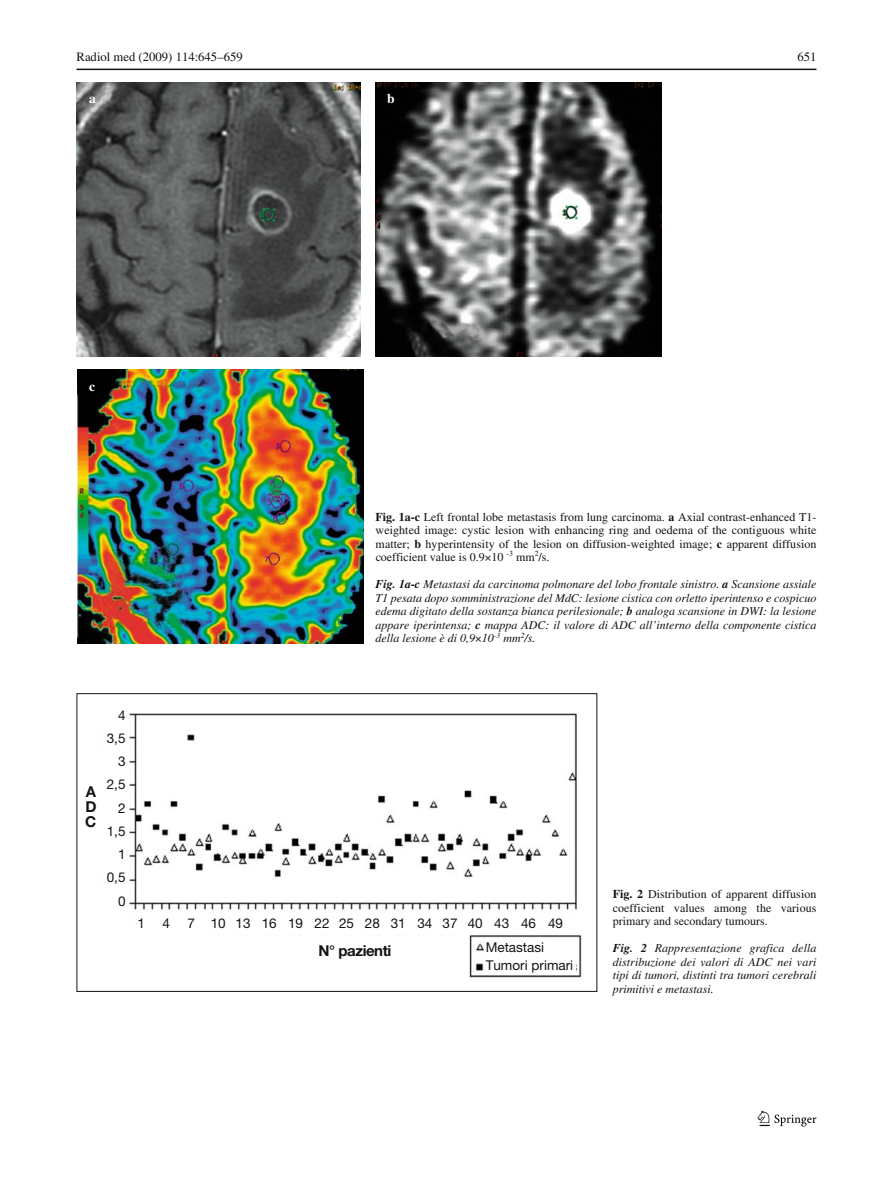
<style>
.page{position:relative;width:893px;height:1187px;background:#fff}
.page>*{position:absolute;margin:0;border:0;box-sizing:border-box;transform-origin:0 0}
.t1{font:700 15px/15px "Helvetica Neue";letter-spacing:-.03em;color:#141314;text-align:justify}
.t2{font:13.5px/23.2px "Helvetica Neue";color:#141314}
.t3{font:700 13.5px "Times";color:#fff}
.t4{font:12.75px "Times";color:#141314}
.t5{font:italic 12px/13.5px "Times";color:#141314;text-align:justify}
.t6{font:12px/13.5px "Times";letter-spacing:.005em;color:#141314;text-align:justify}
.s1{font-weight:700}
</style>
<div class="page">
<hr style="left:77px;top:69px;width:739px;height:1px;background:#141314">
<svg style="left:757px;top:1110px;width:59px;height:16px"></svg>
<img style="left:77px;top:82px;width:284px;height:274px">
<img style="left:375px;top:82px;width:286px;height:274px">
<img style="left:78px;top:369px;width:286px;height:274px">
<img style="left:129px;top:713px;width:453px;height:265px">
<div style="left:77px;top:693px;width:520px;height:298px;border:1px solid #141314"></div>
<div style="left:304px;top:941px;width:102px;height:25px;background:#fff"></div>
<div style="left:486px;top:938px;width:90px;height:35px;background:#fff"></div>
<div style="left:137px;top:915px;width:432px;height:18px;background:#fff"></div>
<p class="t4" style="left:77px;top:52px;width:168px">Radiol med (2009) 114:645–659</p>
<p class="t4" style="left:797px;top:52px;width:21px">651</p>
<p class="t3" style="left:89px;top:94px;width:8px">a</p>
<p class="t3" style="left:387px;top:94px;width:9px">b</p>
<p class="t3" style="left:89px;top:381px;width:7px">c</p>
<p class="t6" style="left:376px;top:511px;width:442px"><span class="s1">Fig. 1a-c</span> Left frontal lobe metastasis from lung carcinoma. <span class="s1">a</span> Axial contrast-enhanced T1- weighted image: cystic lesion with enhancing ring and oedema of the contiguous white matter; <span class="s1">b</span> hyperintensity of the lesion on diffusion-weighted image; <span class="s1">c</span> apparent diffusion coefficient value is 0.9 10 <sup>-3</sup> mm<sup>2</sup>/s.</p>
<p class="t5" style="left:376px;top:578px;width:442px"><span class="s1">Fig. 1a-c</span> Metastasi da carcinoma polmonare del lobo frontale sinistro. <span class="s1">a</span> Scansione assiale T1 pesata dopo somministrazione del MdC: lesione cistica con orletto iperintenso e cospicuo edema digitato della sostanza bianca perilesionale; <span class="s1">b</span> analoga scansione in DWI: la lesione appare iperintensa; <span class="s1">c</span> mappa ADC: il valore di ADC all’interno della componente cistica della lesione è di 0,9 10<sup>-3</sup> mm<sup>2</sup>/s.</p>
<p class="t1" style="left:85px;top:785px;width:13px">A D C</p>
<p class="t2" style="left:107px;top:704px;width:20px;text-align:right">4<br>3,5<br>3<br>2,5<br>2<br>1,5<br>1<br>0,5<br>0</p>
<p class="t2" style="left:137px;top:913px;width:9px">1</p>
<p class="t2" style="left:162px;top:913px;width:9px">4</p>
<p class="t2" style="left:188px;top:913px;width:377px">7 10 13 16 19 22 25 28 31 34 37 40 43 46 49</p>
<p class="t1" style="left:318px;top:944px;width:74px">N° pazienti</p>
<p class="t2" style="left:486px;top:939px;width:89px;line-height:18px">Metastasi<br>Tumori primari</p>
<p class="t6" style="left:613px;top:888px;width:205px"><span class="s1">Fig. 2</span> Distribution of apparent diffusion coefficient values among the various primary and secondary tumours.</p>
<p class="t5" style="left:613px;top:942px;width:205px"><span class="s1">Fig. 2</span> Rappresentazione grafica della distribuzione dei valori di ADC nei vari tipi di tumori, distinti tra tumori cerebrali primitivi e metastasi.</p>
</div>
